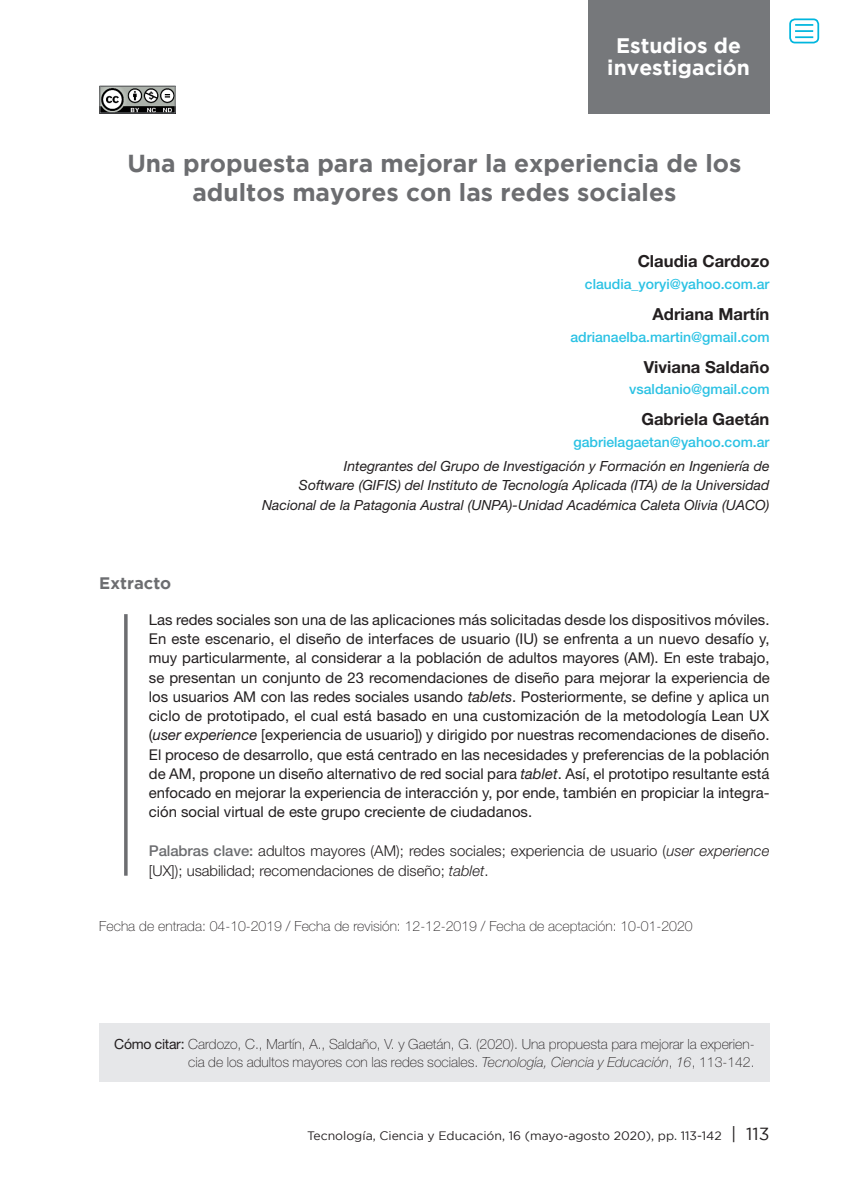
<style>
.page{position:relative;width:844px;height:1191px;background:#fff}
.page>*{position:absolute;margin:0;border:0;box-sizing:border-box;transform-origin:0 0}
.Título_NUEVO_FORMATO{font:700 24.5px/29.8px "Gotham";color:#6c6d70;text-align:center}
.Título_artículo_rtry{font:700 21px/21.9px "Gotham";color:#fff;text-align:center}
.Autor_Helv{font:700 16.62px "Helvetica Neue LT Std";color:#231f20}
.Extracto_rtye{font:700 16.62px "Gotham";color:#6c6d70}
.Texto_EXTRACTO{font:14.88px/19.2px "Helvetica Neue LT Std";color:#231f20;text-align:justify}
.P_Clave{font:300 14.88px/19.2px "Helvetica Neue LT Std";letter-spacing:.005em;color:#231f20}
.Cargo_Helv{font:italic 14px/19.2px "Helvetica Neue LT Std";color:#231f20;text-align:right}
.Cómo_citar{font:100 14px/18.4px "Helvetica Neue LT Std";color:#231f20;text-align:right}
.correo_electronico_a{font:500 14px "Helvetica Neue LT Std";color:#2bc2e4}
.FECHAS_DE_TRABAJO{font:100 14px "Helvetica Neue LT Std";color:#231f20}
.t1{font:12.25px "Gotham";color:#231f20}
.s1{font-style:italic}
.s2{font-weight:500;color:#6c6d70}
.s3{font-weight:400}
.s4{font-size:17.5px}
</style>
<div class="page">
<div style="left:587px;top:0;width:182px;height:113px;background:#76787b"></div>
<img style="left:101px;top:88px;width:72px;height:23px">
<div style="left:99px;top:86px;width:76px;height:27px;border:1px solid #76787b"></div>
<div style="left:789px;top:18px;width:30px;height:25px;border:2px solid #00b6de;border-radius:5px"></div>
<svg style="left:795px;top:24px;width:18px;height:14px"></svg>
<svg style="left:124px;top:614px;width:4px;height:261px"></svg>
<div style="left:99px;top:1023px;width:670px;height:58px;background:#e6e7e9"></div>
<p class="Título_artículo_rtry" style="left:607px;top:34px;width:144px">Estudios de investigación</p>
<p class="Título_NUEVO_FORMATO" style="left:127px;top:147px;width:615px">Una propuesta para mejorar la experiencia de los adultos mayores con las redes sociales</p>
<p class="Autor_Helv" style="left:637px;top:251px;width:133px">Claudia Cardozo</p>
<p class="correo_electronico_a" style="left:584px;top:275px;width:186px">claudia_yoryi@yahoo.com.ar</p>
<p class="Autor_Helv" style="left:652px;top:304px;width:118px">Adriana Martín</p>
<p class="correo_electronico_a" style="left:570px;top:328px;width:200px">adrianaelba.martin@gmail.com</p>
<p class="Autor_Helv" style="left:643px;top:356px;width:127px">Viviana Saldaño</p>
<p class="correo_electronico_a" style="left:629px;top:381px;width:142px">vsaldanio@gmail.com</p>
<p class="Autor_Helv" style="left:641px;top:409px;width:130px">Gabriela Gaetán</p>
<p class="correo_electronico_a" style="left:573px;top:433px;width:197px">gabrielagaetan@yahoo.com.ar</p>
<p class="Cargo_Helv" style="left:262px;top:456px;width:508px">Integrantes del Grupo de Investigación y Formación en Ingeniería de<br>Software (GIFIS) del Instituto de Tecnología Aplicada (ITA) de la Universidad<br>Nacional de la Patagonia Austral (UNPA)-Unidad Académica Caleta Olivia (UACO)</p>
<p class="Extracto_rtye" style="left:99px;top:574px;width:73px">Extracto</p>
<p class="Texto_EXTRACTO" style="left:149px;top:609px;width:622px">Las redes sociales son una de las aplicaciones más solicitadas desde los dispositivos móviles.<br>En este escenario, el diseño de interfaces de usuario (IU) se enfrenta a un nuevo desafío y, muy particularmente, al considerar a la población de adultos mayores (AM). En este trabajo, se presentan un conjunto de 23 recomendaciones de diseño para mejorar la experiencia de los usuarios AM con las redes sociales usando <span class="s1">tablets</span>. Posteriormente, se define y aplica un ciclo de prototipado, el cual está basado en una customización de la metodología Lean UX (<span class="s1">user experience</span> [experiencia de usuario]) y dirigido por nuestras recomendaciones de diseño.<br>El proceso de desarrollo, que está centrado en las necesidades y preferencias de la población de AM, propone un diseño alternativo de red social para <span class="s1">tablet</span>. Así, el prototipo resultante está enfocado en mejorar la experiencia de interacción y, por ende, también en propiciar la integra&shy;ción social virtual de este grupo creciente de ciudadanos.</p>
<p class="P_Clave" style="left:149px;top:841px;width:622px"><span class="s2">Palabras clave:</span> adultos mayores (AM); redes sociales; experiencia de usuario (<span class="s1">user experience </span>[UX]); usabilidad; recomendaciones de diseño; <span class="s1">tablet</span>.</p>
<p class="FECHAS_DE_TRABAJO" style="left:99px;top:918px;width:594px">Fecha de entrada: 04-10-2019 / Fecha de revisión: 12-12-2019 / Fecha de aceptación: 10-01-2020</p>
<p class="Cómo_citar" style="left:114px;top:1034px;width:641px"><span class="s3">Cómo citar:</span> Cardozo, C., Martín, A., Saldaño, V. y Gaetán, G. (2020). Una propuesta para mejorar la experien&shy;cia de los adultos mayores con las redes sociales. <span class="s1">Tecnología, Ciencia y Educación</span>, <span class="s1">16</span>, 113-142.</p>
<p class="t1" style="left:307px;top:1128px;width:464px">Tecnología, Ciencia y Educación, 16 (mayo-agosto 2020), pp. 113-142 <span class="s4">| 113</span></p>
</div>
